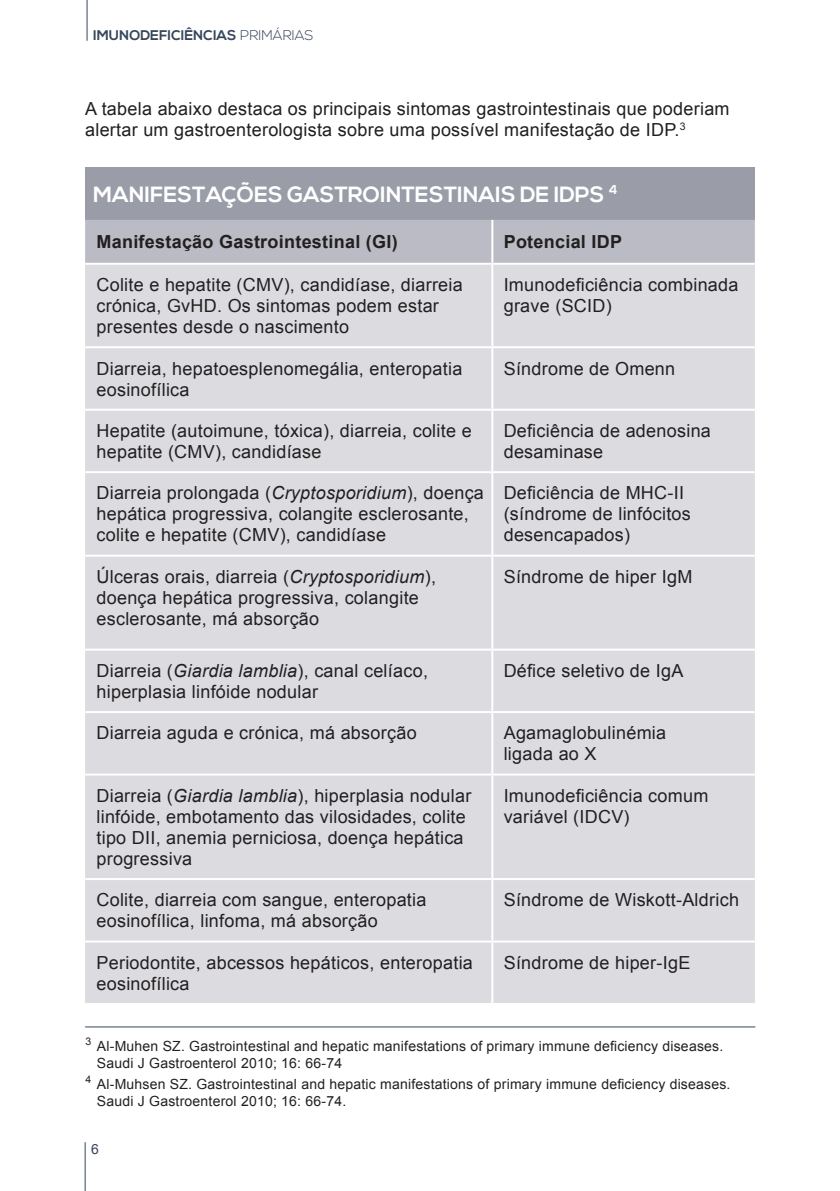
<style>
.page{position:relative;width:840px;height:1191px;background:#fff}
.page>*{position:absolute;margin:0;border:0;box-sizing:border-box;transform-origin:0 0}
.titulo{font:700 22px "Nexa";color:#fff}
.txt{font:18px/21px "Arial";letter-spacing:.015em;color:#231f20}
.txt-2{font:700 18px "Arial";letter-spacing:.015em;color:#231f20}
.txt-3{font:14px/16.8px "Arial";letter-spacing:.015em;color:#231f20}
.t1{font:700 14px "Nexa";color:#36465b}
.t2{font:14px "Arial";color:#36465b}
.s1{font-weight:300}
.s2{font-style:italic}
</style>
<div class="page">
<hr style="left:85px;top:1142px;width:1px;height:49px;background:#36465b">
<hr style="left:86px;top:0;width:1px;height:41px;background:#36465b">
<hr style="left:85px;top:1026px;width:670px;height:1px;background:#36465b">
<div style="left:85px;top:167px;width:669px;height:53px;background:#9a9ca8"></div>
<div style="left:85px;top:220px;width:669px;height:43px;background:#babbc4"></div>
<div style="left:85px;top:265px;width:669px;height:738px;background:#dcdce0"></div>
<hr style="left:491px;top:220px;width:2px;height:43px;background:#fff">
<hr style="left:85px;top:346px;width:407px;height:2px;background:#fff">
<hr style="left:492px;top:346px;width:262px;height:2px;background:#fff">
<hr style="left:85px;top:409px;width:407px;height:2px;background:#fff">
<hr style="left:492px;top:409px;width:262px;height:2px;background:#fff">
<hr style="left:85px;top:471px;width:407px;height:2px;background:#fff">
<hr style="left:492px;top:471px;width:262px;height:2px;background:#fff">
<hr style="left:85px;top:554px;width:407px;height:2px;background:#fff">
<hr style="left:492px;top:554px;width:262px;height:2px;background:#fff">
<hr style="left:85px;top:648px;width:407px;height:2px;background:#fff">
<hr style="left:492px;top:648px;width:262px;height:2px;background:#fff">
<hr style="left:85px;top:711px;width:407px;height:2px;background:#fff">
<hr style="left:492px;top:711px;width:262px;height:2px;background:#fff">
<hr style="left:85px;top:773px;width:407px;height:2px;background:#fff">
<hr style="left:492px;top:773px;width:262px;height:2px;background:#fff">
<hr style="left:85px;top:878px;width:407px;height:2px;background:#fff">
<hr style="left:492px;top:878px;width:262px;height:2px;background:#fff">
<hr style="left:85px;top:940px;width:407px;height:2px;background:#fff">
<hr style="left:492px;top:940px;width:262px;height:2px;background:#fff">
<hr style="left:491px;top:265px;width:2px;height:81px;background:#fff">
<hr style="left:491px;top:348px;width:2px;height:61px;background:#fff">
<hr style="left:491px;top:411px;width:2px;height:60px;background:#fff">
<hr style="left:491px;top:473px;width:2px;height:81px;background:#fff">
<hr style="left:491px;top:556px;width:2px;height:92px;background:#fff">
<hr style="left:491px;top:650px;width:2px;height:61px;background:#fff">
<hr style="left:491px;top:713px;width:2px;height:60px;background:#fff">
<hr style="left:491px;top:775px;width:2px;height:103px;background:#fff">
<hr style="left:491px;top:880px;width:2px;height:60px;background:#fff">
<hr style="left:491px;top:942px;width:2px;height:61px;background:#fff">
<p class="t1" style="left:93px;top:27px;width:221px">IMUNODEFICIÊNCIAS <span class="s1">PRIMÁRIAS</span></p>
<p class="txt" style="left:85px;top:99px;width:645px">A tabela abaixo destaca os principais sintomas gastrointestinais que poderiam alertar um gastroenterologista sobre uma possível manifestação de IDP.<sup>3</sup></p>
<p class="titulo" style="left:93px;top:181px;width:525px">MANIFESTAÇÕES GASTROINTESTINAIS DE IDPS <sup>4</sup></p>
<p class="txt-2" style="left:96px;top:230px;width:302px">Manifestação Gastrointestinal (GI)</p>
<p class="txt-2" style="left:503px;top:230px;width:120px">Potencial IDP</p>
<p class="txt" style="left:96px;top:274px;width:368px">Colite e hepatite (CMV), candidíase, diarreia crónica, GvHD. Os sintomas podem estar presentes desde o nascimento</p>
<p class="txt" style="left:503px;top:274px;width:236px">Imunodeficiência combinada grave (SCID)</p>
<p class="txt" style="left:96px;top:358px;width:367px">Diarreia, hepatoesplenomegália, enteropatia eosinofílica</p>
<p class="txt" style="left:503px;top:358px;width:173px">Síndrome de Omenn</p>
<p class="txt" style="left:96px;top:420px;width:376px">Hepatite (autoimune, tóxica), diarreia, colite e hepatite (CMV), candidíase</p>
<p class="txt" style="left:503px;top:420px;width:209px">Deficiência de adenosina desaminase</p>
<p class="txt" style="left:96px;top:483px;width:389px">Diarreia prolongada (<span class="s2">Cryptosporidium</span>), doença hepática progressiva, colangite esclerosante, colite e hepatite (CMV), candidíase</p>
<p class="txt" style="left:503px;top:483px;width:189px">Deficiência de MHC-II (síndrome de linfócitos desencapados)</p>
<p class="txt" style="left:96px;top:566px;width:341px">Úlceras orais, diarreia (<span class="s2">Cryptosporidium</span>), doença hepática progressiva, colangite esclerosante, má absorção</p>
<p class="txt" style="left:503px;top:566px;width:190px">Síndrome de hiper IgM</p>
<p class="txt" style="left:96px;top:660px;width:333px">Diarreia (<span class="s2">Giardia lamblia</span>), canal celíaco, hiperplasia linfóide nodular</p>
<p class="txt" style="left:503px;top:660px;width:181px">Défice seletivo de IgA</p>
<p class="txt" style="left:96px;top:722px;width:321px">Diarreia aguda e crónica, má absorção</p>
<p class="txt" style="left:503px;top:722px;width:164px">Agamaglobulinémia ligada ao X</p>
<p class="txt" style="left:96px;top:785px;width:376px">Diarreia (<span class="s2">Giardia lamblia</span>), hiperplasia nodular linfóide, embotamento das vilosidades, colite tipo DII, anemia perniciosa, doença hepática progressiva</p>
<p class="txt" style="left:503px;top:785px;width:206px">Imunodeficiência comum variável (IDCV)</p>
<p class="txt" style="left:96px;top:889px;width:331px">Colite, diarreia com sangue, enteropatia eosinofílica, linfoma, má absorção</p>
<p class="txt" style="left:503px;top:889px;width:237px">Síndrome de Wiskott-Aldrich</p>
<p class="txt" style="left:96px;top:952px;width:378px">Periodontite, abcessos hepáticos, enteropatia eosinofílica</p>
<p class="txt" style="left:503px;top:952px;width:188px">Síndrome de hiper-IgE</p>
<p class="txt-3" style="left:97px;top:1037px;width:627px;text-indent:-11px"><sup>3</sup> Al-Muhen SZ. Gastrointestinal and hepatic manifestations of primary immune deficiency diseases.<br>Saudi J Gastroenterol 2010; 16: 66-74</p>
<p class="txt-3" style="left:97px;top:1076px;width:634px;text-indent:-11px"><sup>4</sup> Al-Muhsen SZ. Gastrointestinal and hepatic manifestations of primary immune deficiency diseases.<br>Saudi J Gastroenterol 2010; 16: 66-74.</p>
<p class="t2" style="left:91px;top:1140px;width:9px">6</p>
</div>
